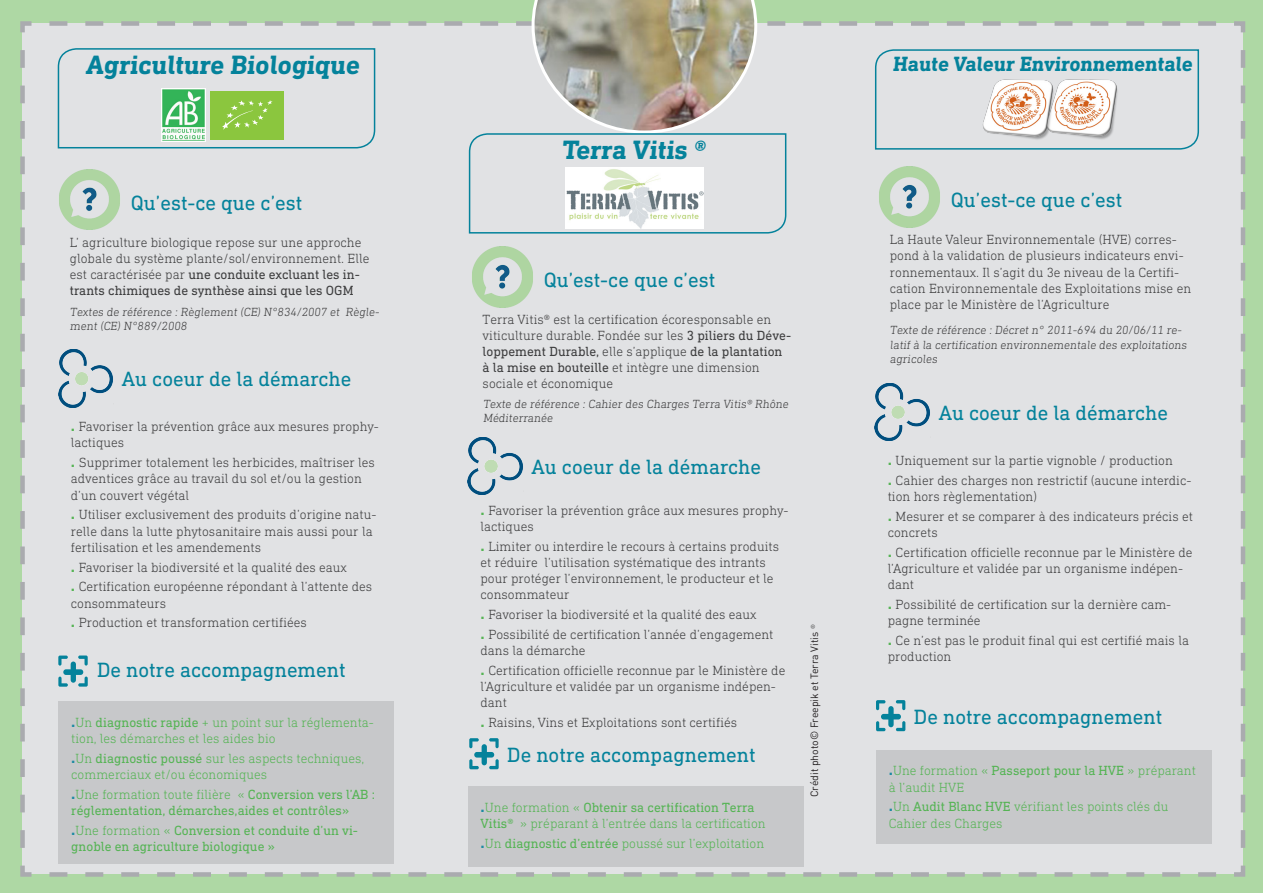
<style>
.page{position:relative;width:1263px;height:893px;background:#aed8a4}
.page>*{position:absolute;margin:0;border:0;box-sizing:border-box;transform-origin:0 0}
.t1{font:700 27px "DIN Next Slab Pro";color:#04829b}
.t2{font:21px "DIN Next Slab Pro";color:#04829b}
.t3{font:700 21px "DIN Next Slab Pro";color:#04829b}
.t4{font:300 13.5px/16.2px "DIN Next Slab Pro";color:#3e3e3f}
.t5{font:300 13.5px/16.2px "DIN Next Slab Pro";color:#56b455}
.t6{font:13.5px/16.2px "DIN Next Slab Pro";color:#56b455}
.t7{font:300 12px/14.4px "DIN Next Slab Pro";color:#3e3e3f}
.t8{font:10.5px "DINOT";color:#231f20}
.s1{font-weight:400}
.s2{font-weight:700;font-size:16.5px;color:#56b455}
.s3{font-weight:700;font-size:16.5px;color:#1d8ba3}
.s4{font-weight:300}
.s5{font-family:"DIN Next Slab Pro";font-weight:300;color:#3e3e3f}
</style>
<div class="page">
<div style="left:20px;top:21px;width:1226px;height:856px;background:#e1e2e4"></div>
<svg style="left:40px;top:0;width:1176px;height:234px;background:#d0d8d1"></svg>
<img style="left:57px;top:169px;width:65px;height:61px">
<img style="left:470px;top:246px;width:65px;height:61px">
<img style="left:877px;top:167px;width:65px;height:61px">
<div style="left:58px;top:701px;width:336px;height:163px;background:#c7c8ca"></div>
<div style="left:876px;top:750px;width:336px;height:93px;background:#c7c8ca"></div>
<div style="left:468px;top:787px;width:336px;height:80px;background:#c7c8ca"></div>
<img style="left:58px;top:350px;width:55px;height:57px">
<img style="left:468px;top:437px;width:55px;height:58px">
<img style="left:875px;top:383px;width:55px;height:58px">
<img style="left:565px;top:168px;width:138px;height:61px">
<img style="left:977px;top:79px;width:145px;height:64px">
<svg style="left:876px;top:700px;width:29px;height:31px"></svg>
<svg style="left:469px;top:738px;width:30px;height:31px"></svg>
<svg style="left:58px;top:655px;width:30px;height:32px"></svg>
<p class="t1" style="left:85px;top:49px;width:278px">Agriculture Biologique</p>
<p class="t2" style="left:131px;top:190px;width:173px">Qu’est-ce que c’est</p>
<p class="t4" style="left:70px;top:234px;width:301px">L’ agriculture biologique repose sur une approche globale du système plante/sol/environnement. Elle est caractérisée par <span class="s1">une conduite excluant les in&shy;trants chimiques de synthèse ainsi que les OGM</span></p>
<p class="t7" style="left:70px;top:305px;width:313px">Textes de référence : Règlement (CE) N°834/2007 et Règle&shy;ment (CE) N°889/2008</p>
<p class="t2" style="left:122px;top:367px;width:231px">Au coeur de la démarche</p>
<p class="t4" style="left:71px;top:418px;width:309px"><span class="s2">.</span> Favoriser la prévention grâce aux mesures prophy&shy;lactiques</p>
<p class="t4" style="left:71px;top:454px;width:306px"><span class="s2">.</span> Supprimer totalement les herbicides, maîtriser les adventices grâce au travail du sol et/ou la gestion d’un couvert végétal</p>
<p class="t4" style="left:71px;top:507px;width:307px"><span class="s2">.</span> Utiliser exclusivement des produits d’origine natu&shy;relle dans la lutte phytosanitaire mais aussi pour la fertilisation et les amendements</p>
<p class="t4" style="left:71px;top:559px;width:278px"><span class="s2">.</span> Favoriser la biodiversité et la qualité des eaux</p>
<p class="t4" style="left:71px;top:579px;width:303px"><span class="s2">.</span> Certification européenne répondant à l’attente des consommateurs</p>
<p class="t4" style="left:71px;top:615px;width:237px"><span class="s2">.</span> Production et transformation certifiées</p>
<p class="t2" style="left:97px;top:658px;width:250px">De notre accompagnement</p>
<p class="t5" style="left:71px;top:714px;width:304px"><span class="s3">.</span>Un <span class="s1">diagnostic rapide</span> + un point sur la réglementa&shy;tion, les démarches et les aides bio</p>
<p class="t5" style="left:71px;top:750px;width:295px"><span class="s3">.</span>Un <span class="s1">diagnostic poussé</span> sur les aspects techniques, commerciaux et/ou économiques</p>
<p class="t6" style="left:71px;top:786px;width:305px"><span class="s3">.</span><span class="s4">Une formation toute filière «</span> Conversion vers l’AB : réglementation, démarches,aides et contrôles»</p>
<p class="t6" style="left:71px;top:822px;width:288px"><span class="s3">.</span><span class="s4">Une formation «</span> Conversion et conduite d’un vi&shy;gnoble en agriculture biologique »</p>
<p class="t1" style="left:562px;top:134px;width:148px">Terra Vitis ®</p>
<p class="t2" style="left:544px;top:267px;width:173px">Qu’est-ce que c’est</p>
<p class="t4" style="left:483px;top:311px;width:310px">Terra Vitis® est la certification écoresponsable en viticulture durable. Fondée sur les <span class="s1">3 piliers du Déve&shy;loppement Durable,</span> elle s’applique <span class="s1">de la plantation à la mise en bouteille</span> et intègre une dimension sociale et économique</p>
<p class="t7" style="left:483px;top:396px;width:309px">Texte de référence : Cahier des Charges Terra Vitis® Rhône<br>Méditerranée</p>
<p class="t2" style="left:531px;top:455px;width:231px">Au coeur de la démarche</p>
<p class="t4" style="left:480px;top:502px;width:309px"><span class="s2">.</span> Favoriser la prévention grâce aux mesures prophy&shy;lactiques</p>
<p class="t4" style="left:480px;top:538px;width:300px"><span class="s2">.</span> Limiter ou interdire le recours à certains produits et réduire l’utilisation systématique des intrants pour protéger l’environnement, le producteur et le consommateur</p>
<p class="t4" style="left:480px;top:606px;width:278px"><span class="s2">.</span> Favoriser la biodiversité et la qualité des eaux</p>
<p class="t4" style="left:480px;top:626px;width:294px"><span class="s2">.</span> Possibilité de certification l’année d’engagement dans la démarche</p>
<p class="t4" style="left:480px;top:662px;width:306px"><span class="s2">.</span> Certification officielle reconnue par le Ministère de l’Agriculture et validée par un organisme indépen&shy;dant</p>
<p class="t4" style="left:480px;top:714px;width:258px"><span class="s2">.</span> Raisins, Vins et Exploitations sont certifiés</p>
<p class="t2" style="left:507px;top:743px;width:250px">De notre accompagnement</p>
<p class="t6" style="left:481px;top:799px;width:275px"><span class="s3">.</span><span class="s4">Une formation «</span> Obtenir sa certification Terra</p>
<p class="t5" style="left:481px;top:815px;width:287px"><span class="s1">Vitis®</span> » préparant à l’entrée dans la certification</p>
<p class="t5" style="left:481px;top:835px;width:285px"><span class="s3">.</span>Un <span class="s1">diagnostic d’entrée</span> poussé sur l’exploitation</p>
<p class="t8" style="left:808px;top:797px;width:174px;rotate:-90deg">Crédit photo© Freepik et Terra Vitis <span class="s5">®</span></p>
<p class="t3" style="left:893px;top:51px;width:303px">Haute Valeur Environnementale</p>
<p class="t2" style="left:951px;top:188px;width:173px">Qu’est-ce que c’est</p>
<p class="t4" style="left:890px;top:231px;width:303px">La Haute Valeur Environnementale (HVE) corres&shy;pond à la validation de plusieurs indicateurs envi&shy;ronnementaux. Il s’agit du 3e niveau de la Certifi&shy;cation Environnementale des Exploitations mise en place par le Ministère de l’Agriculture</p>
<p class="t7" style="left:890px;top:323px;width:300px">Texte de référence : Décret n° 2011-694 du 20/06/11 re&shy;latif à la certification environnementale des exploitations agricoles</p>
<p class="t2" style="left:939px;top:401px;width:231px">Au coeur de la démarche</p>
<p class="t4" style="left:888px;top:452px;width:287px"><span class="s2">.</span> Uniquement sur la partie vignoble / production</p>
<p class="t4" style="left:888px;top:472px;width:305px"><span class="s2">.</span> Cahier des charges non restrictif (aucune interdic&shy;tion hors règlementation)</p>
<p class="t4" style="left:888px;top:508px;width:307px"><span class="s2">.</span> Mesurer et se comparer à des indicateurs précis et concrets</p>
<p class="t4" style="left:888px;top:544px;width:306px"><span class="s2">.</span> Certification officielle reconnue par le Ministère de l’Agriculture et validée par un organisme indépen&shy;dant</p>
<p class="t4" style="left:888px;top:596px;width:285px"><span class="s2">.</span> Possibilité de certification sur la dernière cam&shy;pagne terminée</p>
<p class="t4" style="left:888px;top:632px;width:303px"><span class="s2">.</span> Ce n’est pas le produit final qui est certifié mais la production</p>
<p class="t2" style="left:914px;top:705px;width:250px">De notre accompagnement</p>
<p class="t5" style="left:889px;top:762px;width:309px"><span class="s3">.</span>Une formation « <span class="s1">Passeport pour la HVE</span> » préparant à l’audit HVE</p>
<p class="t5" style="left:889px;top:798px;width:281px"><span class="s3">.</span>Un <span class="s1">Audit Blanc HVE</span> vérifiant les points clés du<br>Cahier des Charges</p>
</div>
